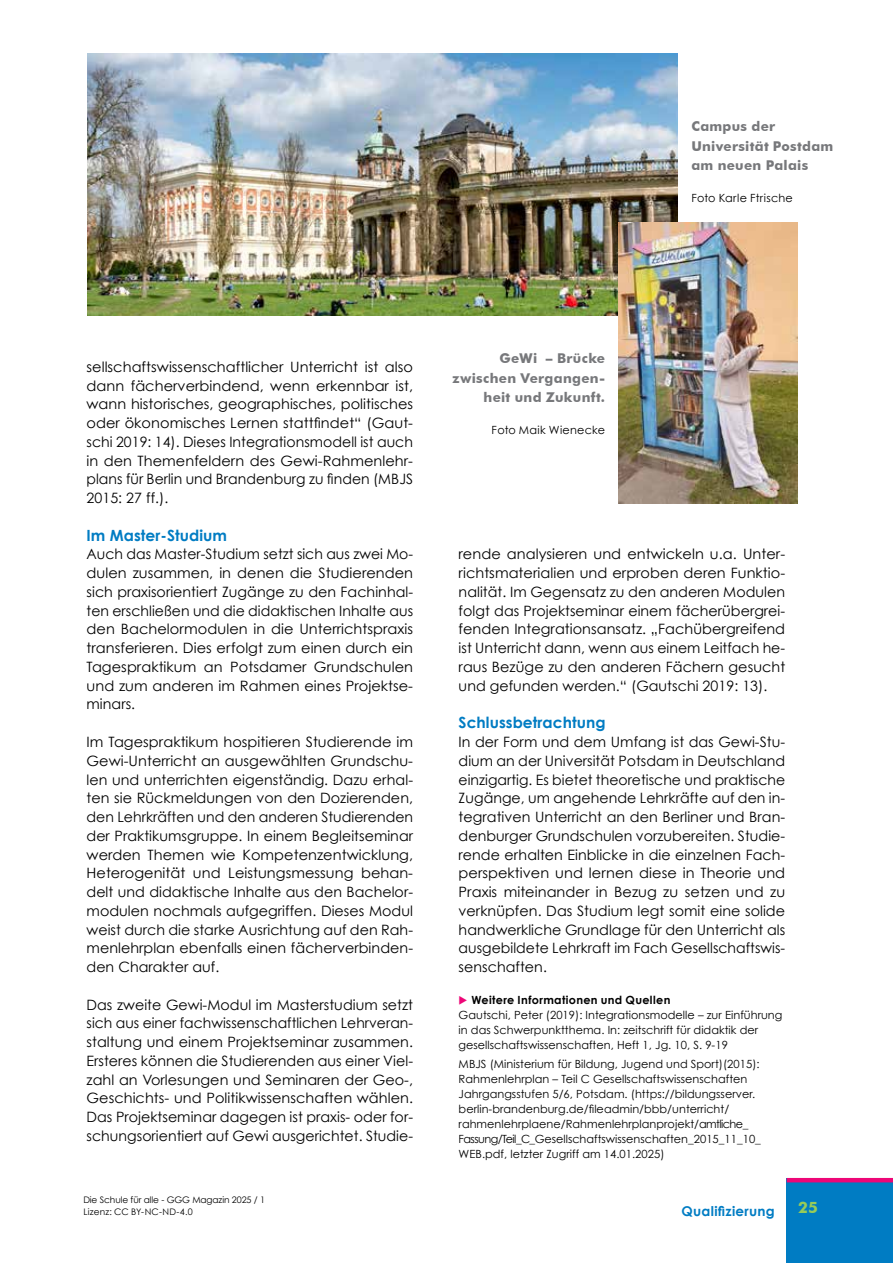
<style>
.page{position:relative;width:893px;height:1263px;background:#fff}
.page>*{position:absolute;margin:0;border:0;box-sizing:border-box;transform-origin:0 0}
.t1{font:700 15.75px "Futura BT";color:#97cb59}
.t2{font:700 15.45px "Century Gothic";letter-spacing:.005em;color:#007cc3}
.t3{font:14.25px/18.8px "Century Gothic";letter-spacing:.005em;color:#000;text-align:justify}
.t4{font:700 13.5px/19.5px "Futura BT";letter-spacing:.02em;color:#77787b}
.t5{font:700 13.5px "Century Gothic";letter-spacing:.02em;color:#007cc3}
.t6{font:11.25px/15px "Century Gothic";letter-spacing:.005em;color:#000}
.t7{font:700 11.25px "Century Gothic";letter-spacing:.03em;color:#000}
.t8{font:11.25px "Century Gothic";letter-spacing:.025em;color:#000}
.t9{font:9px/12px "Century Gothic";letter-spacing:-.01em;color:#000}
</style>
<div class="page">
<div style="left:787px;top:1178px;width:106px;height:85px;background:#007cc3"></div>
<hr style="left:787px;top:1178px;width:106px;height:4px;background:#ed0677">
<img style="left:88px;top:53px;width:589px;height:263px">
<img style="left:619px;top:223px;width:178px;height:281px">
<p class="t4" style="left:691px;top:117px;width:143px">Campus der<br>Universität Postdam am neuen Palais</p>
<p class="t8" style="left:691px;top:192px;width:103px">Foto Karle Ftrische</p>
<p class="t3" style="left:87px;top:357px;width:328px">sellschaftswissenschaftlicher Unterricht ist also dann fächerverbindend, wenn erkennbar ist, wann historisches, geographisches, politisches oder ökonomisches Lernen stattfindet“ (Gaut&shy;schi 2019: 14). Dieses Integrationsmodell ist auch in den Themenfeldern des Gewi-Rahmenlehr&shy;plans für Berlin und Brandenburg zu finden (MBJS 2015: 27 ff.).</p>
<p class="t2" style="left:87px;top:525px;width:142px">Im Master-Studium</p>
<p class="t3" style="left:87px;top:545px;width:328px">Auch das Master-Studium setzt sich aus zwei Mo&shy;dulen zusammen, in denen die Studierenden sich praxisorientiert Zugänge zu den Fachinhal&shy;ten erschließen und die didaktischen Inhalte aus den Bachelormodulen in die Unterrichtspraxis transferieren. Dies erfolgt zum einen durch ein Tagespraktikum an Potsdamer Grundschulen und zum anderen im Rahmen eines Projektse&shy;minars.</p>
<p class="t3" style="left:87px;top:732px;width:328px">Im Tagespraktikum hospitieren Studierende im Gewi-Unterricht an ausgewählten Grundschu&shy;len und unterrichten eigenständig. Dazu erhal&shy;ten sie Rückmeldungen von den Dozierenden, den Lehrkräften und den anderen Studierenden der Praktikumsgruppe. In einem Begleitseminar werden Themen wie Kompetenzentwicklung, Heterogenität und Leistungsmessung behan&shy;delt und didaktische Inhalte aus den Bachelor&shy;modulen nochmals aufgegriffen. Dieses Modul weist durch die starke Ausrichtung auf den Rah&shy;menlehrplan ebenfalls einen fächerverbinden&shy;den Charakter auf.</p>
<p class="t3" style="left:87px;top:995px;width:328px">Das zweite Gewi-Modul im Masterstudium setzt sich aus einer fachwissenschaftlichen Lehrveran&shy;staltung und einem Projektseminar zusammen.<br>Ersteres können die Studierenden aus einer Viel&shy;zahl an Vorlesungen und Seminaren der Geo-, Geschichts- und Politikwissenschaften wählen.<br>Das Projektseminar dagegen ist praxis- oder for&shy;schungsorientiert auf Gewi ausgerichtet. Studie-</p>
<p class="t4" style="left:452px;top:349px;width:154px;text-align:right">GeWi – Brücke zwischen Vergangen&shy;heit und Zukunft.</p>
<p class="t6" style="left:492px;top:423px;width:115px">Foto Maik Wienecke</p>
<p class="t3" style="left:459px;top:545px;width:328px">rende analysieren und entwickeln u.a. Unter&shy;richtsmaterialien und erproben deren Funktio&shy;nalität. Im Gegensatz zu den anderen Modulen folgt das Projektseminar einem fächerübergrei&shy;fenden Integrationsansatz. „Fachübergreifend ist Unterricht dann, wenn aus einem Leitfach he&shy;raus Bezüge zu den anderen Fächern gesucht und gefunden werden.“ (Gautschi 2019: 13).</p>
<p class="t2" style="left:459px;top:713px;width:148px">Schlussbetrachtung</p>
<p class="t3" style="left:459px;top:732px;width:328px">In der Form und dem Umfang ist das Gewi-Stu&shy;dium an der Universität Potsdam in Deutschland einzigartig. Es bietet theoretische und praktische Zugänge, um angehende Lehrkräfte auf den in&shy;tegrativen Unterricht an den Berliner und Bran&shy;denburger Grundschulen vorzubereiten. Studie&shy;rende erhalten Einblicke in die einzelnen Fach&shy;perspektiven und lernen diese in Theorie und Praxis miteinander in Bezug zu setzen und zu verknüpfen. Das Studium legt somit eine solide handwerkliche Grundlage für den Unterricht als ausgebildete Lehrkraft im Fach Gesellschaftswis&shy;senschaften.</p>
<p class="t7" style="left:471px;top:993px;width:201px">Weitere Informationen und Quellen</p>
<p class="t6" style="left:459px;top:1007px;width:325px">Gautschi, Peter (2019): Integrationsmodelle – zur Einführung in das Schwerpunktthema. In: zeitschrift für didaktik der gesellschaftswissenschaften, Heft 1, Jg. 10, S. 9-19</p>
<p class="t6" style="left:459px;top:1056px;width:304px">MBJS (Ministerium für Bildung, Jugend und Sport)(2015):<br>Rahmenlehrplan – Teil C Gesellschaftswissenschaften Jahrgangsstufen 5/6, Potsdam. (https://bildungsserver. berlin-brandenburg.de/fileadmin/bbb/unterricht/ rahmenlehrplaene/Rahmenlehrplanprojekt/amtliche_ Fassung/Teil_C_Gesellschaftswissenschaften_2015_11_10_ WEB.pdf, letzter Zugriff am 14.01.2025)</p>
<p class="t9" style="left:83px;top:1194px;width:183px">Die Schule für alle - GGG Magazin 2025 / 1<br>Lizenz: CC BY-NC-ND-4.0</p>
<p class="t5" style="left:682px;top:1202px;width:95px">Qualifizierung</p>
<p class="t1" style="left:798px;top:1197px;width:21px">25</p>
</div>
